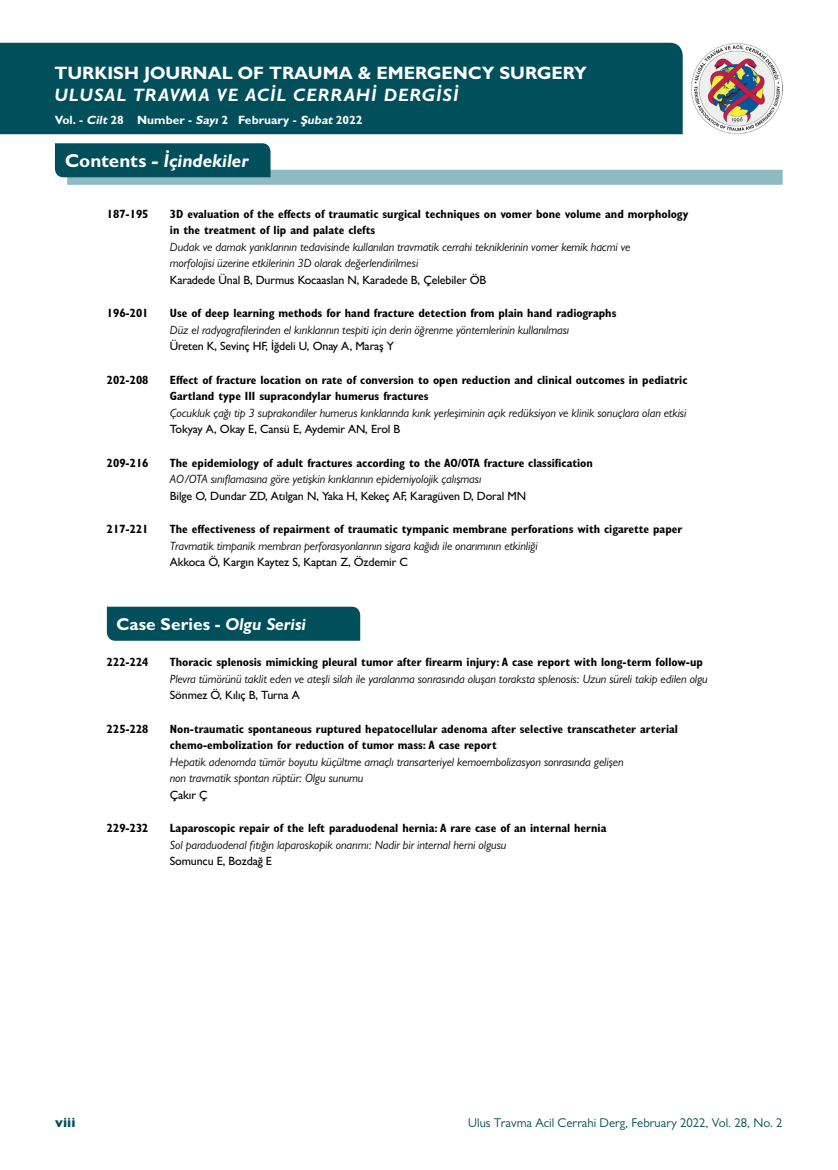
<style>
.page{position:relative;width:838px;height:1170px;background:#fff}
.page>*{position:absolute;margin:0;border:0;box-sizing:border-box;transform-origin:0 0}
.t1{font:italic 700 18.75px "Gill Sans MT Pro";color:#fff}
.t2{font:700 18px "Gill Sans MT Pro";color:#fff}
.t3{font:italic 700 18px "Gill Sans MT Pro";letter-spacing:.055em;color:#fff}
.t4{font:700 17.25px "Gill Sans MT Pro";color:#fff}
.t5{font:800 13.5px "Gill Sans MT Pro";color:#004f5a}
.t6{font:12.75px "Gill Sans MT Pro";color:#004f5a}
.t7{font:700 condensed 12px/16.5px "Gill Sans MT Pro";color:#000}
.t8{font:italic 12px/16.5px "Gill Sans MT Pro";letter-spacing:-.005em;color:#000}
.t9{font:500 12px "Gill Sans MT Pro";letter-spacing:-.01em;color:#000}
.t10{font:700 12px "Gill Sans MT Pro";color:#fff}
.s1{font-style:italic}
.s2{font-style:normal}
</style>
<div class="page">
<div style="left:67px;top:170px;width:715px;height:15px;background:#90bac2"></div>
<div style="left:55px;top:143px;width:215px;height:34px;background:#004f5a"></div>
<div style="left:107px;top:606px;width:253px;height:34px;background:#004f5a"></div>
<div style="left:0;top:43px;width:682px;height:91px;background:#004f5a"></div>
<img style="left:691px;top:43px;width:92px;height:91px">
<h2 class="t2" style="left:54px;top:62px;width:534px">TURKISH JOURNAL OF TRAUMA &amp; EMERGENCY SURGERY</h2>
<h2 class="t3" style="left:54px;top:84px;width:405px">ULUSAL TRAVMA VE ACİL CERRAHİ DERGİSİ</h2>
<p class="t10" style="left:55px;top:112px;width:309px">Vol. - <span class="s1">Cilt</span> 28 Number - <span class="s1">Sayı</span> 2 February - <span class="s1">Şubat</span> 2022</p>
<h1 class="t1" style="left:65px;top:149px;width:185px"><span class="s2">Contents</span> - İçindekiler</h1>
<p class="t7" style="left:107px;top:205px;width:43px">187-195</p>
<p class="t7" style="left:170px;top:205px;width:520px">3D evaluation of the effects of traumatic surgical techniques on vomer bone volume and morphology in the treatment of lip and palate clefts</p>
<p class="t8" style="left:170px;top:238px;width:462px">Dudak ve damak yarıklarının tedavisinde kullanılan travmatik cerrahi tekniklerinin vomer kemik hacmi ve morfolojisi üzerine etkilerinin 3D olarak değerlendirilmesi</p>
<p class="t9" style="left:170px;top:272px;width:318px">Karadede Ünal B, Durmus Kocaaslan N, Karadede B, Çelebiler ÖB</p>
<p class="t7" style="left:107px;top:305px;width:43px">196-201</p>
<p class="t7" style="left:170px;top:305px;width:448px">Use of deep learning methods for hand fracture detection from plain hand radiographs</p>
<p class="t8" style="left:170px;top:321px;width:401px">Düz el radyografilerinden el kırıklarının tespiti için derin öğrenme yöntemlerinin kullanılması</p>
<p class="t9" style="left:170px;top:339px;width:226px">Üreten K, Sevinç HF, İğdeli U, Onay A, Maraş Y</p>
<p class="t7" style="left:107px;top:371px;width:43px">202-208</p>
<p class="t7" style="left:170px;top:371px;width:519px">Effect of fracture location on rate of conversion to open reduction and clinical outcomes in pediatric<br>Gartland type III supracondylar humerus fractures</p>
<p class="t8" style="left:170px;top:404px;width:518px">Çocukluk çağı tip 3 suprakondiler humerus kırıklarında kırık yerleşiminin açık redüksiyon ve klinik sonuçlara olan etkisi</p>
<p class="t9" style="left:170px;top:422px;width:232px">Tokyay A, Okay E, Cansü E, Aydemir AN, Erol B</p>
<p class="t7" style="left:107px;top:454px;width:43px">209-216</p>
<p class="t7" style="left:170px;top:454px;width:424px">The epidemiology of adult fractures according to the AO/OTA fracture classification</p>
<p class="t8" style="left:170px;top:471px;width:313px">AO/OTA sınıflamasına göre yetişkin kırıklarının epidemiyolojik çalışması</p>
<p class="t9" style="left:170px;top:488px;width:358px">Bilge O, Dundar ZD, Atılgan N, Yaka H, Kekeç AF, Karagüven D, Doral MN</p>
<p class="t7" style="left:107px;top:521px;width:43px">217-221</p>
<p class="t7" style="left:170px;top:521px;width:514px">The effectiveness of repairment of traumatic tympanic membrane perforations with cigarette paper</p>
<p class="t8" style="left:170px;top:537px;width:369px">Travmatik timpanik membran perforasyonlarının sigara kağıdı ile onarımının etkinliği</p>
<p class="t9" style="left:170px;top:555px;width:239px">Akkoca Ö, Kargın Kaytez S, Kaptan Z, Özdemir C</p>
<h3 class="t4" style="left:116px;top:613px;width:191px">Case Series - <span class="s1">Olgu Serisi</span></h3>
<p class="t7" style="left:107px;top:654px;width:43px">222-224</p>
<p class="t7" style="left:170px;top:654px;width:534px">Thoracic splenosis mimicking pleural tumor after firearm injury: A case report with long-term follow-up</p>
<p class="t8" style="left:170px;top:670px;width:539px">Plevra tümörünü taklit eden ve ateşli silah ile yaralanma sonrasında oluşan toraksta splenosis: Uzun süreli takip edilen olgu</p>
<p class="t9" style="left:170px;top:688px;width:131px">Sönmez Ö, Kılıç B, Turna A</p>
<p class="t7" style="left:107px;top:720px;width:43px">225-228</p>
<p class="t7" style="left:170px;top:720px;width:509px">Non-traumatic spontaneous ruptured hepatocellular adenoma after selective transcatheter arterial chemo-embolization for reduction of tumor mass: A case report</p>
<p class="t8" style="left:170px;top:753px;width:455px">Hepatik adenomda tümör boyutu küçültme amaçlı transarteriyel kemoembolizasyon sonrasında gelişen non travmatik spontan rüptür: Olgu sunumu</p>
<p class="t9" style="left:170px;top:787px;width:39px">Çakır Ç</p>
<p class="t7" style="left:107px;top:820px;width:43px">229-232</p>
<p class="t7" style="left:170px;top:820px;width:438px">Laparoscopic repair of the left paraduodenal hernia: A rare case of an internal hernia</p>
<p class="t8" style="left:170px;top:836px;width:338px">Sol paraduodenal fıtığın laparoskopik onarımı: Nadir bir internal herni olgusu</p>
<p class="t9" style="left:170px;top:854px;width:104px">Somuncu E, Bozdağ E</p>
<p class="t5" style="left:55px;top:1114px;width:22px">viii</p>
<p class="t6" style="left:468px;top:1115px;width:316px">Ulus Travma Acil Cerrahi Derg, February 2022, Vol. 28, No. 2</p>
</div>
